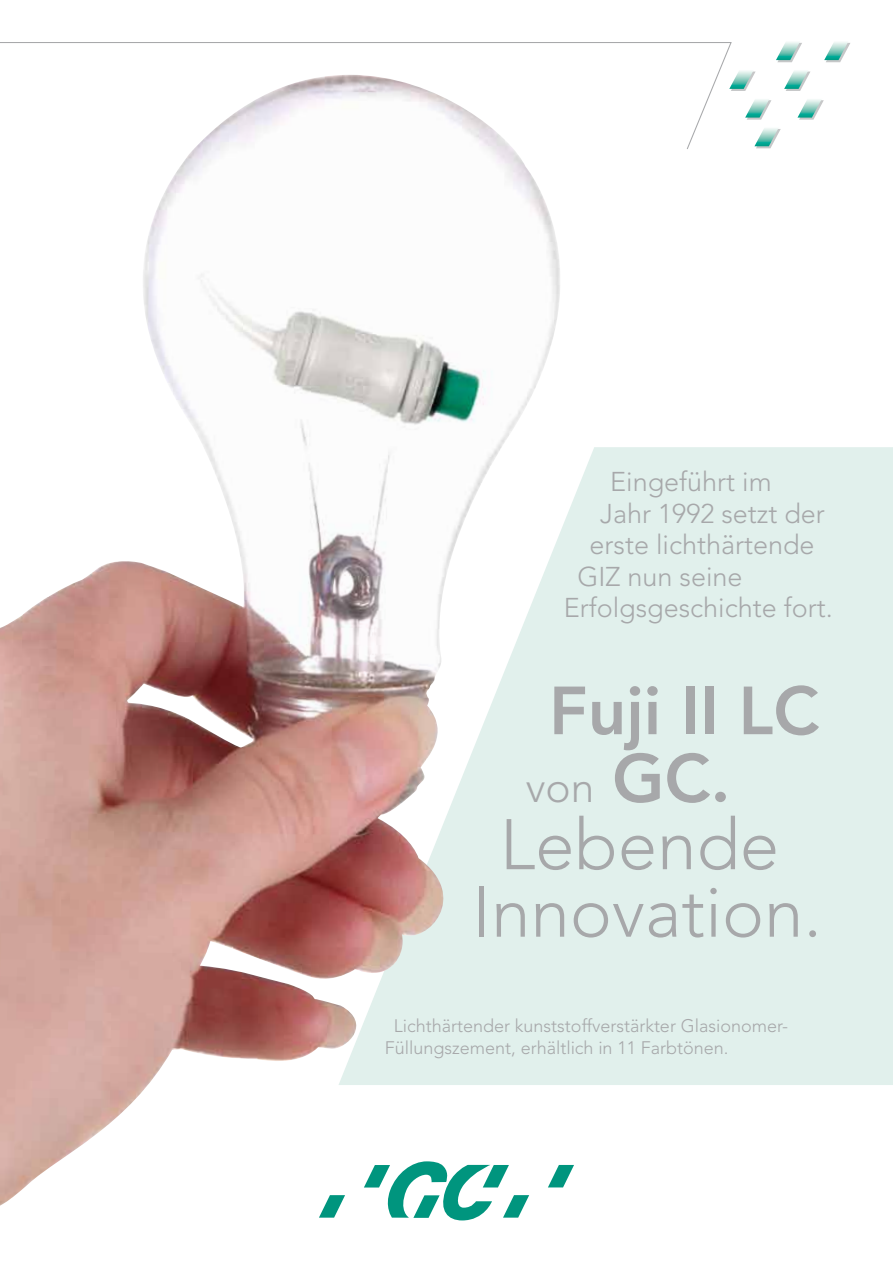
<style>
.page{position:relative;width:893px;height:1263px;background:#fff}
.page>*{position:absolute;margin:0;border:0;box-sizing:border-box;transform-origin:0 0}
.t1{font:300 70.8px/67.5px "Avenir LT Std";color:#a7a8aa;text-align:center}
.t2{font:800 67.2px "Avenir LT Std";color:#a7a8aa}
.t3{font:300 42.45px "Avenir LT Std";color:#a7a8aa}
.t4{font:300 27px "Avenir LT Std";color:#a7a8aa}
.t5{font:300 18px/22.5px "Avenir LT Std";color:#a7a8aa}
.s1{font-weight:800;font-size:67.2px}
</style>
<div class="page">
<svg style="left:388px;top:1206px;width:136px;height:14px"></svg>
<svg style="left:319px;top:1206px;width:21px;height:11px"></svg>
<div style="left:604px;top:447px;width:289px;height:638px;background:#e1f0ec"></div>
<svg style="left:687px;top:42px;width:163px;height:107px"></svg>
<hr style="left:0;top:42px;width:731px;height:1px;background:#a7a8aa">
<img style="left:0;top:75px;width:604px;height:1131px">
<h3 class="t4" style="left:610px;top:466px;width:163px">Eingeführt im</h3>
<h3 class="t4" style="left:600px;top:497px;width:226px">Jahr 1992 setzt der</h3>
<h3 class="t4" style="left:590px;top:529px;width:227px">erste lichthärtende</h3>
<h3 class="t4" style="left:577px;top:560px;width:167px">GIZ nun seine</h3>
<h3 class="t4" style="left:564px;top:592px;width:271px">Erfolgsgeschichte fort.</h3>
<h2 class="t2" style="left:549px;top:671px;width:272px">Fuji II LC</h2>
<h3 class="t3" style="left:526px;top:762px;width:206px">von <span class="s1">GC.</span></h3>
<h1 class="t1" style="left:473px;top:811px;width:351px">Lebende<br>Innovation.</h1>
<p class="t5" style="left:385px;top:1014px;width:405px;text-indent:9px">Lichthärtender kunststoffverstärkter Glasionomer-<br>Füllungszement, erhältlich in 11 Farbtönen.</p>
</div>
